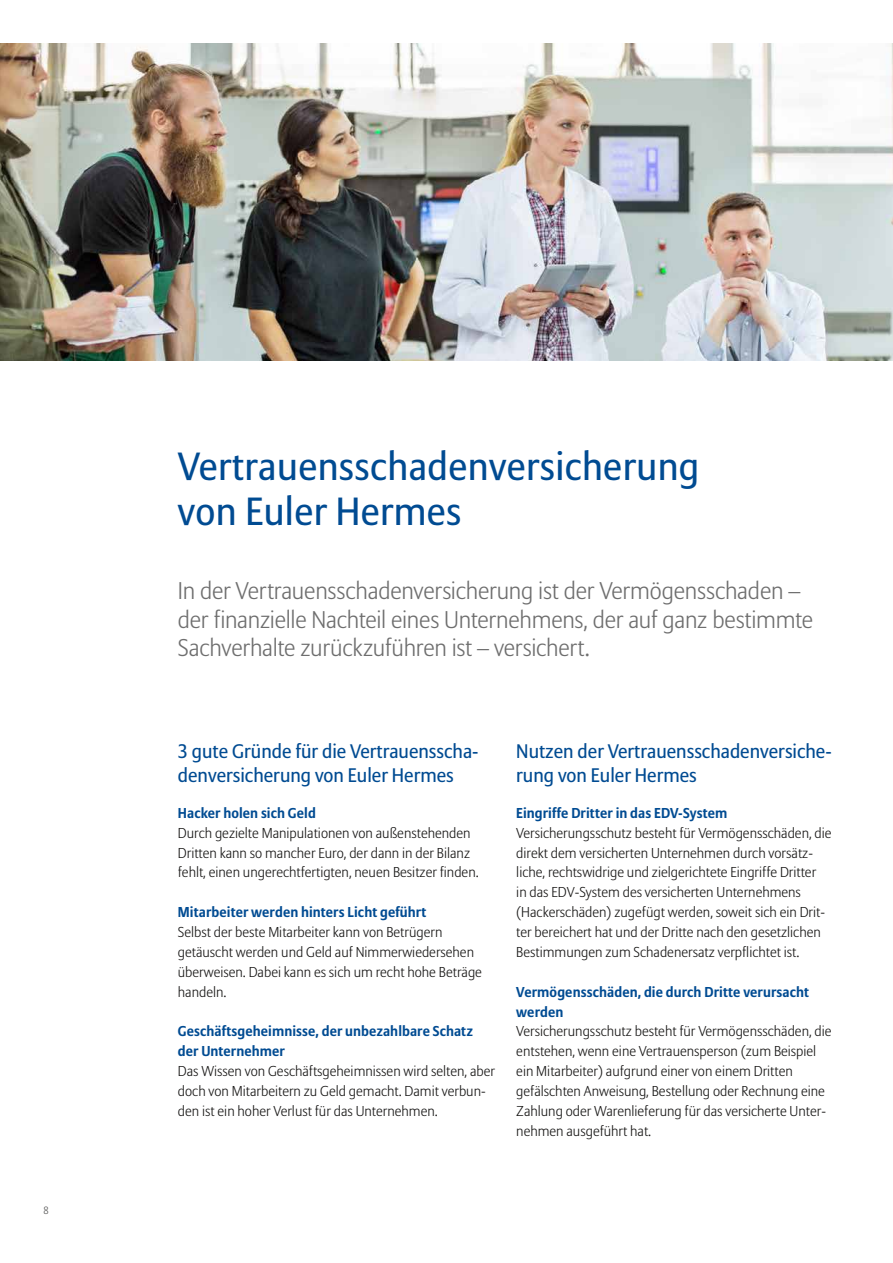
<style>
.page{position:relative;width:893px;height:1263px;background:#fff}
.page>*{position:absolute;margin:0;border:0;box-sizing:border-box;transform-origin:0 0}
.t1{font:39px/45px "Allianz Sans";letter-spacing:.01em;color:#004b92}
.t2{font:300 24px/28.5px "Allianz Sans";letter-spacing:-.01em;color:#6e6e6e}
.t3{font:19.5px/24px "Allianz Sans";color:#004b92}
.t4{font:300 14.25px/20px "Allianz Sans";color:#181716}
.t5{font:700 14.25px/20px "Allianz Sans";letter-spacing:.01em;color:#004b92}
.t6{font:300 10.5px "Allianz Sans";color:#565655}
</style>
<div class="page">
<img style="left:0;top:43px;width:893px;height:318px">
<p class="t6" style="left:43px;top:1204px;width:7px">8</p>
<h1 class="t1" style="left:178px;top:443px;width:523px">Vertrauensschadenversicherung von Euler Hermes</h1>
<h2 class="t2" style="left:178px;top:576px;width:637px">In der Vertrauensschadenversicherung ist der Vermögensschaden – der finanzielle Nachteil eines Unternehmens, der auf ganz bestimmte<br>Sachverhalte zurückzuführen ist – versichert.</h2>
<h3 class="t3" style="left:178px;top:739px;width:302px">3 gute Gründe für die Vertrauensscha&shy;denversicherung von Euler Hermes</h3>
<p class="t5" style="left:178px;top:803px;width:139px">Hacker holen sich Geld</p>
<p class="t4" style="left:178px;top:822px;width:302px">Durch gezielte Manipulationen von außenstehenden<br>Dritten kann so mancher Euro, der dann in der Bilanz fehlt, einen ungerechtfertigten, neuen Besitzer finden.</p>
<p class="t5" style="left:178px;top:902px;width:250px">Mitarbeiter werden hinters Licht geführt</p>
<p class="t4" style="left:178px;top:922px;width:306px">Selbst der beste Mitarbeiter kann von Betrügern getäuscht werden und Geld auf Nimmerwiedersehen überweisen. Dabei kann es sich um recht hohe Beträge handeln.</p>
<p class="t5" style="left:178px;top:1021px;width:297px">Geschäftsgeheimnisse, der unbezahlbare Schatz der Unternehmer</p>
<p class="t4" style="left:178px;top:1061px;width:319px">Das Wissen von Geschäftsgeheimnissen wird selten, aber doch von Mitarbeitern zu Geld gemacht. Damit verbun&shy;den ist ein hoher Verlust für das Unternehmen.</p>
<h3 class="t3" style="left:516px;top:739px;width:317px">Nutzen der Vertrauensschadenversiche&shy;rung von Euler Hermes</h3>
<p class="t5" style="left:516px;top:803px;width:212px">Eingriffe Dritter in das EDV-System</p>
<p class="t4" style="left:516px;top:822px;width:317px">Versicherungsschutz besteht für Vermögensschäden, die direkt dem versicherten Unternehmen durch vorsätz&shy;liche, rechtswidrige und zielgerichtete Eingriffe Dritter<br>in das EDV-System des versicherten Unternehmens (Hackerschäden) zugefügt werden, soweit sich ein Drit&shy;ter bereichert hat und der Dritte nach den gesetzlichen Bestimmungen zum Schadenersatz verpflichtet ist.</p>
<p class="t5" style="left:516px;top:981px;width:294px">Vermögensschäden, die durch Dritte verursacht werden</p>
<p class="t4" style="left:516px;top:1021px;width:317px">Versicherungsschutz besteht für Vermögensschäden, die entstehen, wenn eine Vertrauensperson (zum Beispiel ein Mitarbeiter) aufgrund einer von einem Dritten gefälschten Anweisung, Bestellung oder Rechnung eine Zahlung oder Warenlieferung für das versicherte Unter&shy;nehmen ausgeführt hat.</p>
</div>
